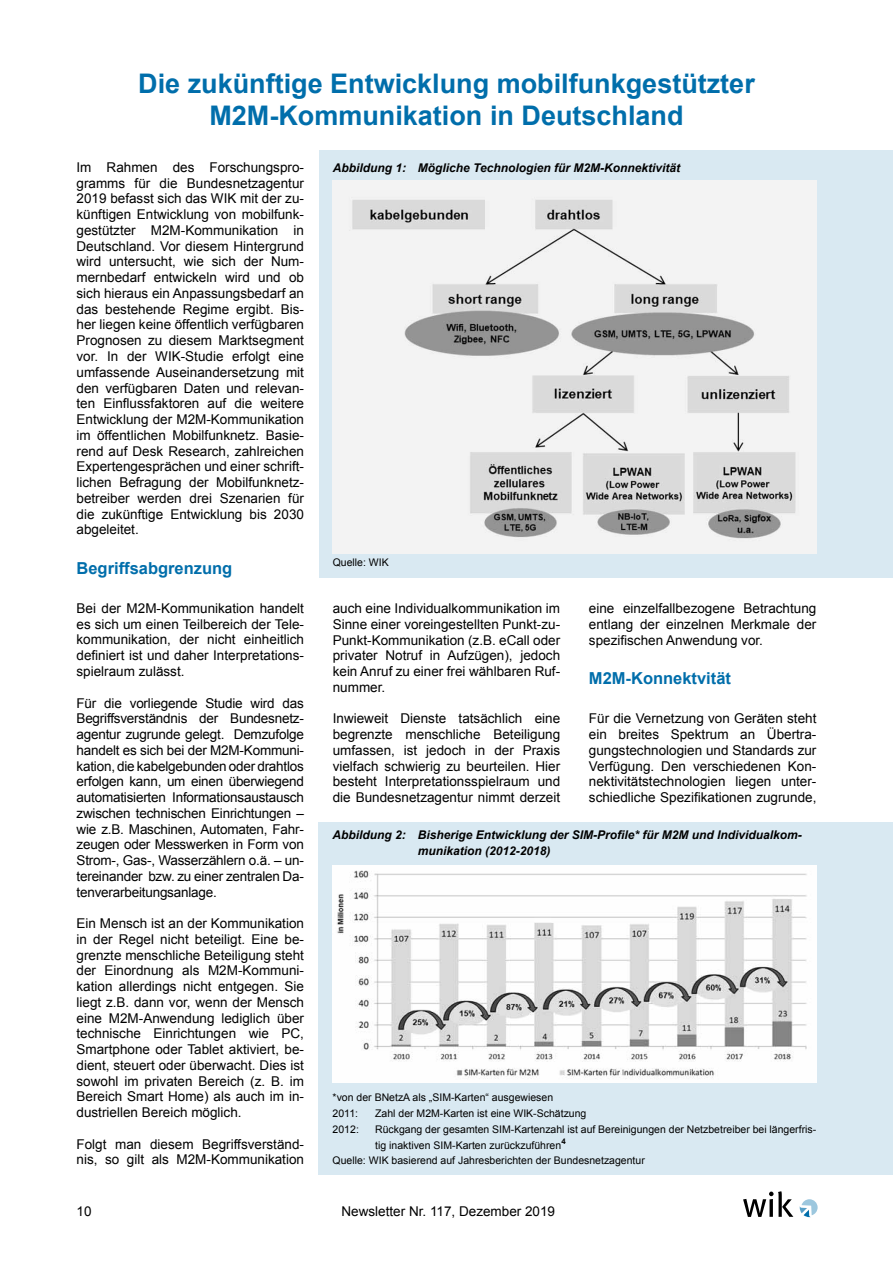
<style>
.page{position:relative;width:893px;height:1263px;background:#fff}
.page>*{position:absolute;margin:0;border:0;box-sizing:border-box;transform-origin:0 0}
.t1{font:700 27px/31.5px "Arial";color:#006eab;text-align:center}
.t2{font:700 16.5px "Arial";color:#006eab}
.t3{font:13.5px/15.8px "Arial";color:#000;text-align:justify}
.t4{font:italic 700 12px/15.8px "Arial";color:#000}
.t5{font:10.5px/15.8px "Arial";color:#000}
</style>
<div class="page">
<svg style="left:743px;top:1191px;width:50px;height:26px"></svg>
<svg style="left:800px;top:1199px;width:18px;height:18px"></svg>
<div style="left:319px;top:150px;width:574px;height:428px;background:#d9e9f2"></div>
<img style="left:333px;top:181px;width:483px;height:372px">
<div style="left:318px;top:822px;width:575px;height:353px;background:#d9e9f2"></div>
<img style="left:333px;top:866px;width:483px;height:216px">
<h1 class="t1" style="left:138px;top:69px;width:618px">Die zukünftige Entwicklung mobilfunkgestützter<br>M2M-Kommunikation in Deutschland</h1>
<p class="t3" style="left:77px;top:159px;width:229px">Im Rahmen des Forschungspro&shy;gramms für die Bundesnetzagentur 2019 befasst sich das WIK mit der zu&shy;künftigen Entwicklung von mobilfunk&shy;gestützter M2M-Kommunikation in Deutschland. Vor diesem Hintergrund wird untersucht, wie sich der Num&shy;mernbedarf entwickeln wird und ob sich hieraus ein Anpassungsbedarf an das bestehende Regime ergibt. Bis&shy;her liegen keine öffentlich verfügbaren Prognosen zu diesem Marktsegment vor. In der WIK-Studie erfolgt eine umfassende Auseinandersetzung mit den verfügbaren Daten und relevan&shy;ten Einflussfaktoren auf die weitere Entwicklung der M2M-Kommunikation im öffentlichen Mobilfunknetz. Basie&shy;rend auf Desk Research, zahlreichen Expertengesprächen und einer schrift&shy;lichen Befragung der Mobilfunknetz&shy;betreiber werden drei Szenarien für die zukünftige Entwicklung bis 2030 abgeleitet.</p>
<p class="t2" style="left:77px;top:557px;width:157px">Begriffsabgrenzung</p>
<p class="t3" style="left:77px;top:600px;width:229px">Bei der M2M-Kommunikation handelt es sich um einen Teilbereich der Tele&shy;kommunikation, der nicht einheitlich definiert ist und daher Interpretations&shy;spielraum zulässt.</p>
<p class="t3" style="left:77px;top:695px;width:229px">Für die vorliegende Studie wird das Begriffsverständnis der Bundesnetz&shy;agentur zugrunde gelegt. Demzufolge handelt es sich bei der M2M-Kommuni&shy;kation, die kabelgebunden oder drahtlos erfolgen kann, um einen überwiegend automatisierten Informationsaustausch zwischen technischen Einrichtungen – wie z.B. Maschinen, Automaten, Fahr&shy;zeugen oder Messwerken in Form von Strom-, Gas-, Wasserzählern o.ä. – un&shy;tereinander bzw. zu einer zentralen Da&shy;tenverarbeitungsanlage.</p>
<p class="t3" style="left:77px;top:915px;width:229px">Ein Mensch ist an der Kommunikation in der Regel nicht beteiligt. Eine be&shy;grenzte menschliche Beteiligung steht der Einordnung als M2M-Kommuni&shy;kation allerdings nicht entgegen. Sie liegt z.B. dann vor, wenn der Mensch eine M2M-Anwendung lediglich über technische Einrichtungen wie PC, Smartphone oder Tablet aktiviert, be&shy;dient, steuert oder überwacht. Dies ist sowohl im privaten Bereich (z. B. im Bereich Smart Home) als auch im in&shy;dustriellen Bereich möglich.</p>
<p class="t3" style="left:77px;top:1136px;width:229px">Folgt man diesem Begriffsverständ&shy;nis, so gilt als M2M-Kommunikation</p>
<p class="t4" style="left:333px;top:160px;width:349px">Abbildung 1: Mögliche Technologien für M2M-Konnektivität</p>
<p class="t5" style="left:333px;top:554px;width:58px">Quelle: WIK</p>
<p class="t3" style="left:589px;top:601px;width:229px">eine einzelfallbezogene Betrachtung entlang der einzelnen Merkmale der spezifischen Anwendung vor.</p>
<p class="t2" style="left:589px;top:667px;width:144px">M2M-Konnektvität</p>
<p class="t3" style="left:589px;top:711px;width:229px">Für die Vernetzung von Geräten steht ein breites Spektrum an Übertra&shy;gungstechnologien und Standards zur Verfügung. Den verschiedenen Kon&shy;nektivitätstechnologien liegen unter&shy;schiedliche Spezifikationen zugrunde,</p>
<p class="t3" style="left:333px;top:601px;width:229px">auch eine Individualkommunikation im Sinne einer voreingestellten Punkt-zu-Punkt-Kommunikation (z.B. eCall oder privater Notruf in Aufzügen), jedoch kein Anruf zu einer frei wählbaren Ruf&shy;nummer.</p>
<p class="t3" style="left:333px;top:711px;width:229px">Inwieweit Dienste tatsächlich eine begrenzte menschliche Beteiligung umfassen, ist jedoch in der Praxis vielfach schwierig zu beurteilen. Hier besteht Interpretationsspielraum und die Bundesnetzagentur nimmt derzeit</p>
<p class="t4" style="left:418px;top:827px;width:386px;text-indent:-85px">Abbildung 2: Bisherige Entwicklung der SIM-Profile* für M2M und Individualkom&shy;munikation (2012-2018)</p>
<p class="t5" style="left:333px;top:1090px;width:222px">*von der BNetzA als „SIM-Karten“ ausgewiesen<br>2011:</p>
<p class="t5" style="left:375px;top:1105px;width:213px">Zahl der M2M-Karten ist eine WIK-Schätzung</p>
<p class="t5" style="left:333px;top:1121px;width:28px">2012:</p>
<p class="t5" style="left:375px;top:1121px;width:443px">Rückgang der gesamten SIM-Kartenzahl ist auf Bereinigungen der Netzbetreiber bei längerfris-</p>
<p class="t5" style="left:375px;top:1137px;width:192px">tig inaktiven SIM-Karten zurückzuführen<sup>4</sup></p>
<p class="t5" style="left:333px;top:1153px;width:314px">Quelle: WIK basierend auf Jahresberichten der Bundesnetzagentur</p>
<p class="t3" style="left:77px;top:1204px;width:17px">10</p>
<p class="t3" style="left:342px;top:1204px;width:215px">Newsletter Nr. 117, Dezember 2019</p>
</div>
